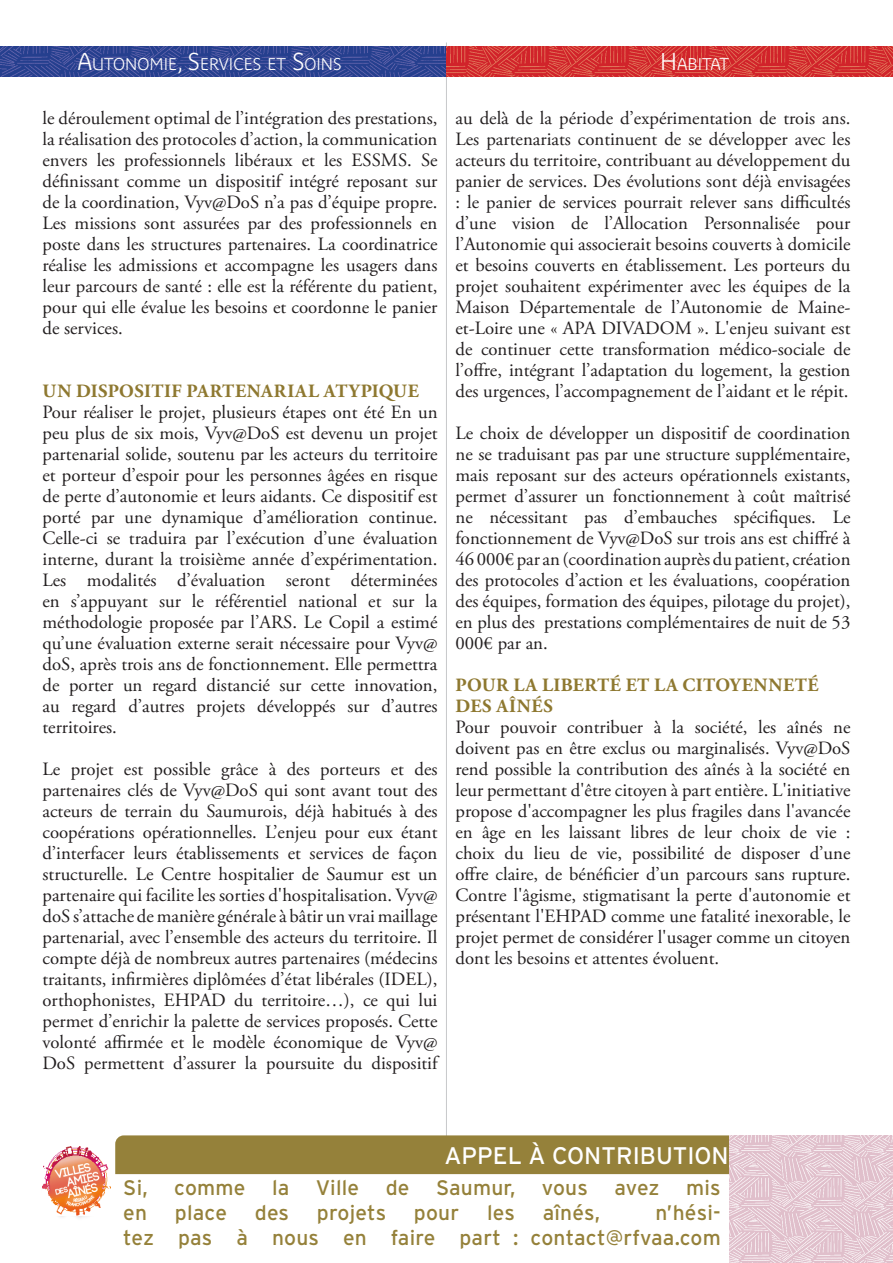
<style>
.page{position:relative;width:893px;height:1263px;background:#fff}
.page>*{position:absolute;margin:0;border:0;box-sizing:border-box;transform-origin:0 0}
.Hyperlien_Source{font:24px "Interstate";color:#fff}
.t1{font:21px/25.2px "Interstate";letter-spacing:.01em;color:#95813a;text-align:right}
.Hyperlien_Source_en{font:18.75px/21px "Adobe Garamond Pro";color:#231f20;text-align:justify}
.Texte_Fiches{font:700 18.75px/21px "Adobe Garamond Pro";letter-spacing:.025em;color:#8e7830}
.t2{font:700 16.8px "Parisine Plus Std Clair";color:#fff}
.s1{font-size:24px}
</style>
<div class="page">
<hr style="left:446px;top:43px;width:1px;height:1122px;background:#c7c8ca">
<div style="left:115px;top:1135px;width:614px;height:39px;background:#95813a"></div>
<img style="left:43px;top:1146px;width:68px;height:70px">
<img style="left:730px;top:1135px;width:163px;height:128px">
<img style="left:0;top:46px;width:446px;height:31px">
<svg style="left:446px;top:46px;width:447px;height:31px;background:#d43735"></svg>
<p class="t2" style="left:77px;top:55px;width:264px"><span class="s1">A</span>UTONOMIE<span class="s1">, S</span>ERVICES ET <span class="s1">S</span>OINS</p>
<p class="t2" style="left:660px;top:55px;width:70px"><span class="s1">H</span>ABITAT</p>
<p class="Hyperlien_Source_en" style="left:43px;top:108px;width:396px">le déroulement optimal de l’intégration des prestations, la réalisation des protocoles d’action, la communication envers les professionnels libéraux et les ESSMS. Se définissant comme un dispositif intégré reposant sur de la coordination, Vyv@DoS n’a pas d’équipe propre.<br>Les missions sont assurées par des professionnels en poste dans les structures partenaires. La coordinatrice réalise les admissions et accompagne les usagers dans leur parcours de santé : elle est la référente du patient, pour qui elle évalue les besoins et coordonne le panier de services.</p>
<p class="Texte_Fiches" style="left:43px;top:381px;width:378px">UN DISPOSITIF PARTENARIAL ATYPIQUE</p>
<p class="Hyperlien_Source_en" style="left:43px;top:402px;width:396px">Pour réaliser le projet, plusieurs étapes ont été En un peu plus de six mois, Vyv@DoS est devenu un projet partenarial solide, soutenu par les acteurs du territoire et porteur d’espoir pour les personnes âgées en risque de perte d’autonomie et leurs aidants. Ce dispositif est porté par une dynamique d’amélioration continue.<br>Celle-ci se traduira par l’exécution d’une évaluation interne, durant la troisième année d’expérimentation.<br>Les modalités d’évaluation seront déterminées en s’appuyant sur le référentiel national et sur la méthodologie proposée par l’ARS. Le Copil a estimé qu’une évaluation externe serait nécessaire pour Vyv@ doS, après trois ans de fonctionnement. Elle permettra de porter un regard distancié sur cette innovation, au regard d’autres projets développés sur d’autres territoires.</p>
<p class="Hyperlien_Source_en" style="left:43px;top:759px;width:396px">Le projet est possible grâce à des porteurs et des partenaires clés de Vyv@DoS qui sont avant tout des acteurs de terrain du Saumurois, déjà habitués à des coopérations opérationnelles. L’enjeu pour eux étant d’interfacer leurs établissements et services de façon structurelle. Le Centre hospitalier de Saumur est un partenaire qui facilite les sorties d'hospitalisation. Vyv@ doS s’attache de manière générale à bâtir un vrai maillage partenarial, avec l’ensemble des acteurs du territoire. Il compte déjà de nombreux autres partenaires (médecins traitants, infirmières diplômées d’état libérales (IDEL), orthophonistes, EHPAD du territoire…), ce qui lui permet d’enrichir la palette de services proposés. Cette volonté affirmée et le modèle économique de Vyv@ DoS permettent d’assurer la poursuite du dispositif</p>
<p class="Hyperlien_Source_en" style="left:455px;top:108px;width:396px">au delà de la période d’expérimentation de trois ans.<br>Les partenariats continuent de se développer avec les acteurs du territoire, contribuant au développement du panier de services. Des évolutions sont déjà envisagées : le panier de services pourrait relever sans difficultés d’une vision de l’Allocation Personnalisée pour l’Autonomie qui associerait besoins couverts à domicile et besoins couverts en établissement. Les porteurs du projet souhaitent expérimenter avec les équipes de la Maison Départementale de l’Autonomie de Maine&shy;et-Loire une « APA DIVADOM ». L'enjeu suivant est de continuer cette transformation médico-sociale de l’offre, intégrant l’adaptation du logement, la gestion des urgences, l’accompagnement de l’aidant et le répit.</p>
<p class="Hyperlien_Source_en" style="left:455px;top:423px;width:396px">Le choix de développer un dispositif de coordination ne se traduisant pas par une structure supplémentaire, mais reposant sur des acteurs opérationnels existants, permet d’assurer un fonctionnement à coût maîtrisé ne nécessitant pas d’embauches spécifiques. Le fonctionnement de Vyv@DoS sur trois ans est chiffré à 46 000€ par an (coordination auprès du patient, création des protocoles d’action et les évaluations, coopération des équipes, formation des équipes, pilotage du projet), en plus des prestations complémentaires de nuit de 53<br>000€ par an.</p>
<p class="Texte_Fiches" style="left:456px;top:675px;width:364px">POUR LA LIBERTÉ ET LA CITOYENNETÉ<br>DES AÎNÉS</p>
<p class="Hyperlien_Source_en" style="left:455px;top:717px;width:397px">Pour pouvoir contribuer à la société, les aînés ne doivent pas en être exclus ou marginalisés. Vyv@DoS rend possible la contribution des aînés à la société en leur permettant d'être citoyen à part entière. L'initiative propose d'accompagner les plus fragiles dans l'avancée en âge en les laissant libres de leur choix de vie : choix du lieu de vie, possibilité de disposer d’une offre claire, de bénéficier d’un parcours sans rupture.<br>Contre l'âgisme, stigmatisant la perte d'autonomie et présentant l'EHPAD comme une fatalité inexorable, le projet permet de considérer l'usager comme un citoyen dont les besoins et attentes évoluent.</p>
<p class="Hyperlien_Source" style="left:444px;top:1142px;width:286px">APPEL À CONTRIBUTION</p>
<p class="t1" style="left:123px;top:1174px;width:26px">Si,</p>
<p class="t1" style="left:174px;top:1174px;width:73px">comme</p>
<p class="t1" style="left:272px;top:1174px;width:19px">la</p>
<p class="t1" style="left:316px;top:1174px;width:45px">Ville</p>
<p class="t1" style="left:386px;top:1174px;width:25px">de</p>
<p class="t1" style="left:436px;top:1174px;width:81px">Saumur,</p>
<p class="t1" style="left:542px;top:1174px;width:48px">vous</p>
<p class="t1" style="left:614px;top:1174px;width:47px">avez</p>
<p class="t1" style="left:686px;top:1174px;width:36px">mis</p>
<p class="t1" style="left:123px;top:1200px;width:25px">en</p>
<p class="t1" style="left:175px;top:1200px;width:54px">place</p>
<p class="t1" style="left:255px;top:1200px;width:36px">des</p>
<p class="t1" style="left:317px;top:1200px;width:71px">projets</p>
<p class="t1" style="left:414px;top:1200px;width:47px">pour</p>
<p class="t1" style="left:487px;top:1200px;width:29px">les</p>
<p class="t1" style="left:543px;top:1200px;width:59px">aînés,</p>
<p class="t1" style="left:123px;top:1200px;width:599px">n’hési-<br>tez pas à nous en faire part : contact@rfvaa.com</p>
</div>
